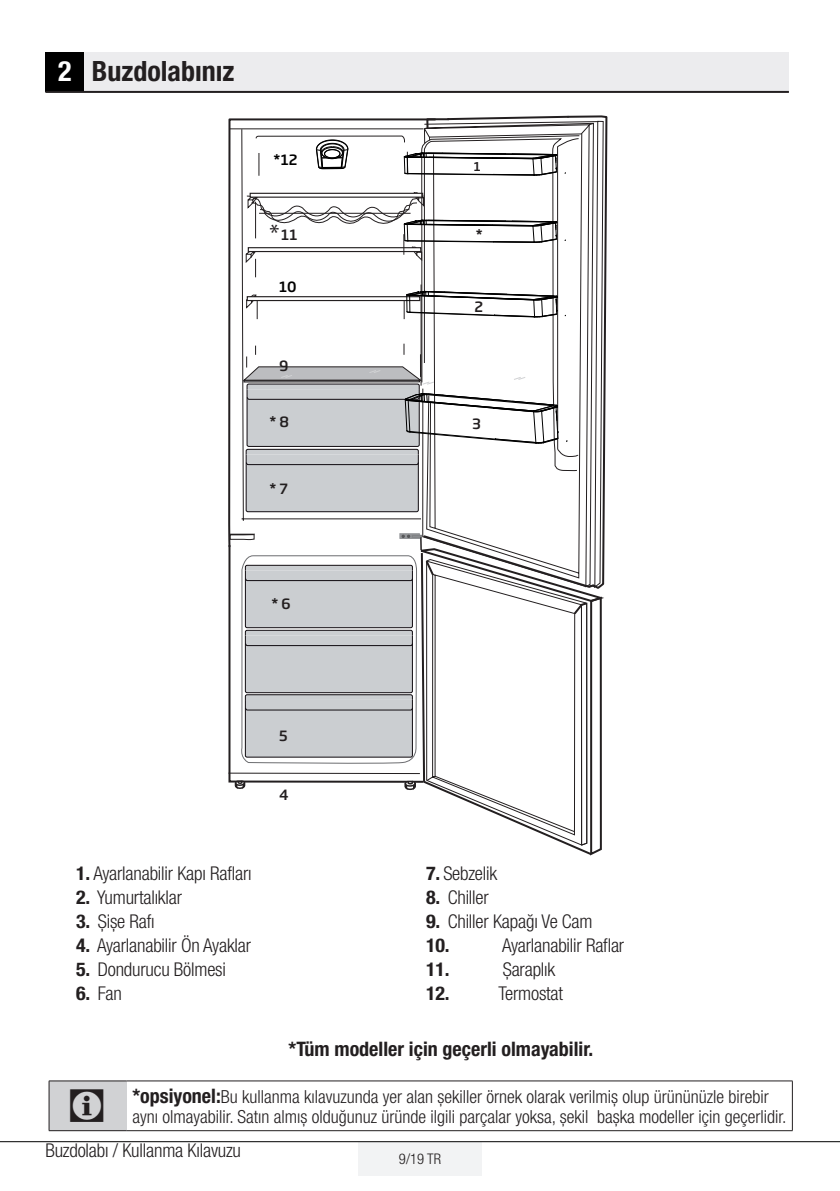
<style>
.page{position:relative;width:840px;height:1191px;background:#fff}
.page>*{position:absolute;margin:0;border:0;box-sizing:border-box;transform-origin:0 0}
.t1{font:48px "ZIWARNUN";color:#231f20}
.t2{font:700 condensed 28px "Helvetica Neue LT Pro";color:#231f20}
.t3{font:500 24px "Win Soft Pro";color:#231f20}
.t4{font:700 condensed 20px "Helvetica Neue LT Pro";color:#231f20}
.t5{font:300 condensed 19px/24px "Helvetica Neue LT Pro";letter-spacing:-.01em;color:#231f20}
.t6{font:700 condensed 19px "Helvetica Neue LT Pro";color:#231f20;scale:1.05 1}
.t7{font:300 condensed 18px/20px "Helvetica Neue LT Pro";color:#231f20}
.t8{font:300 condensed 14.6px "Helvetica Neue LT Pro";color:#231f20}
.t9{font:500 14px "Soho Gothic Pro";color:#231f20}
.t10{font:500 14px "Soho Gothic Pro";color:#000}
.t11{font:500 12px "Soho Gothic Pro";color:#231f20}
.s1{color:#fff}
.s2{font-weight:700}
.s3{font-weight:700;font-size:20px}
</style>
<div class="page">
<div style="left:358px;top:1142px;width:123px;height:33px;background:#f2f3f4"></div>
<hr style="left:0;top:1141px;width:839px;height:1px;background:#000">
<div style="left:45px;top:52px;width:40px;height:40px;background:#000"></div>
<div style="left:85px;top:52px;width:703px;height:40px;background:#ececee"></div>
<hr style="left:45px;top:91px;width:743px;height:2px;background:#231f20">
<div style="left:49px;top:1081px;width:78px;height:49px;background:#d1d2d4"></div>
<hr style="left:49px;top:1130px;width:78px;height:1px;background:#231f20">
<hr style="left:127px;top:1130px;width:665px;height:1px;background:#231f20">
<hr style="left:49px;top:1080px;width:78px;height:1px;background:#231f20">
<hr style="left:49px;top:1081px;width:1px;height:49px;background:#231f20">
<hr style="left:127px;top:1080px;width:665px;height:1px;background:#231f20">
<hr style="left:791px;top:1081px;width:1px;height:49px;background:#231f20">
<svg style="left:437px;top:115px;width:171px;height:419px"></svg>
<svg style="left:437px;top:115px;width:160px;height:15px"></svg>
<svg style="left:228px;top:118px;width:209px;height:425px"></svg>
<hr style="left:228px;top:772px;width:191px;height:2px;background:#231f20">
<div style="left:399px;top:533px;width:20px;height:6px;border:1px solid #939598"></div>
<svg style="left:246px;top:192px;width:311px;height:71px"></svg>
<svg style="left:406px;top:291px;width:152px;height:38px"></svg>
<svg style="left:229px;top:534px;width:376px;height:322px"></svg>
<svg style="left:243px;top:366px;width:315px;height:146px"></svg>
<svg style="left:255px;top:136px;width:302px;height:40px"></svg>
<h2 class="t2" style="left:58px;top:54px;width:178px"><span class="s1">2</span> Buzdolabınız</h2>
<p class="t10" style="left:273px;top:149px;width:26px">*12</p>
<p class="t3" style="left:269px;top:218px;width:11px">*</p>
<p class="t9" style="left:281px;top:224px;width:18px">11</p>
<p class="t10" style="left:279px;top:275px;width:19px">10</p>
<p class="t9" style="left:279px;top:355px;width:11px">9</p>
<p class="t9" style="left:269px;top:410px;width:21px">* 8</p>
<p class="t9" style="left:269px;top:478px;width:20px">* 7</p>
<p class="t9" style="left:271px;top:592px;width:21px">* 6</p>
<p class="t11" style="left:473px;top:157px;width:8px">1</p>
<p class="t9" style="left:475px;top:224px;width:9px">*</p>
<p class="t9" style="left:474px;top:296px;width:10px">2</p>
<p class="t9" style="left:472px;top:412px;width:10px">3</p>
<p class="t5" style="left:76px;top:860px;width:177px"><span class="s2">1.</span> Ayarlanabilir Kapı Rafları</p>
<p class="t5" style="left:76px;top:884px;width:107px"><span class="s2">2.</span> Yumurtalıklar</p>
<p class="t5" style="left:76px;top:908px;width:80px"><span class="s2">3.</span> Șișe Rafı</p>
<p class="t5" style="left:76px;top:932px;width:176px"><span class="s2">4.</span> Ayarlanabilir Ön Ayaklar</p>
<p class="t5" style="left:76px;top:956px;width:151px"><span class="s2">5.</span> Dondurucu Bölmesi</p>
<p class="t5" style="left:76px;top:980px;width:47px"><span class="s2">6.</span> Fan</p>
<p class="t9" style="left:279px;top:725px;width:10px">5</p>
<p class="t9" style="left:279px;top:784px;width:11px">4</p>
<p class="t5" style="left:426px;top:860px;width:73px"><span class="s2">7.</span> Sebzelik</p>
<p class="t5" style="left:426px;top:884px;width:64px"><span class="s2">8.</span> Chiller</p>
<p class="t5" style="left:426px;top:908px;width:168px"><span class="s2">9.</span> Chiller Kapağı Ve Cam<br><span class="s2">10.</span></p>
<p class="t5" style="left:502px;top:932px;width:124px">Ayarlanabilir Raflar</p>
<p class="t6" style="left:426px;top:957px;width:24px">11.</p>
<p class="t5" style="left:502px;top:956px;width:54px">Șaraplık</p>
<p class="t6" style="left:426px;top:981px;width:24px">12.</p>
<p class="t5" style="left:498px;top:980px;width:66px">Termostat</p>
<p class="t4" style="left:288px;top:1036px;width:306px">*Tüm modeller için geçerli olmayabilir.</p>
<h1 class="t1" style="left:67px;top:1080px;width:42px">C</h1>
<p class="t7" style="left:132px;top:1086px;width:655px"><span class="s3">*opsiyonel:</span>Bu kullanma kılavuzunda yer alan șekiller örnek olarak verilmiș olup ürününüzle birebir aynı olmayabilir. Satın almıș olduğunuz üründe ilgili parçalar yoksa, șekil bașka modeller için geçerlidir.</p>
<p class="t5" style="left:45px;top:1138px;width:197px">Buzdolabı / Kullanma Kılavuzu</p>
<p class="t8" style="left:399px;top:1150px;width:43px">9/19 TR</p>
</div>
